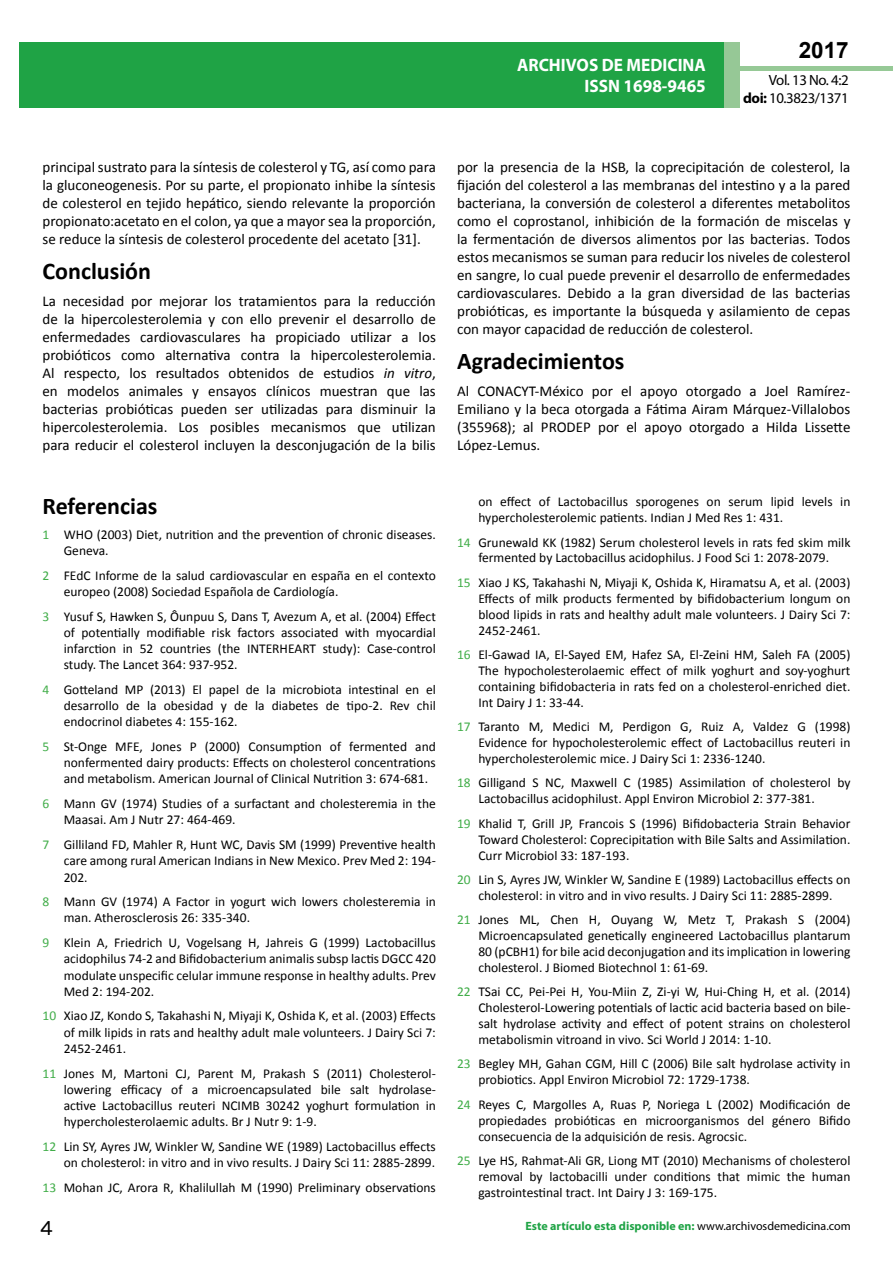
<style>
.page{position:relative;width:893px;height:1263px;background:#fff}
.page>*{position:absolute;margin:0;border:0;box-sizing:border-box;transform-origin:0 0}
.t1{font:25.5px "Tunga";color:#000}
.t2{font:700 24px "Calibri";color:#000}
.t3{font:700 22.5px "Arial";color:#000}
.t4{font:700 18px/21.6px "Myriad Pro";color:#fff;text-align:right;scale:.96 1}
.t5{font:15px/18px "Calibri";color:#000;text-align:justify}
.t6{font:14.85px/17.9px "Myriad Pro";letter-spacing:-.03em;color:#000;text-align:right}
.t7{font:13.5px/16.2px "Calibri";color:#000;text-align:justify}
.t8{font:700 12px "Myriad Pro";color:#1fa345}
.s1{font-weight:700}
.s2{font-style:italic}
.s3{color:#41ad49}
.s4{color:#1da34a}
.s5{font-weight:400;color:#000}
</style>
<div class="page">
<div style="left:722px;top:66px;width:171px;height:5px;background:#96c996"></div>
<div style="left:19px;top:42px;width:706px;height:66px;background:#1fa345"></div>
<div style="left:725px;top:42px;width:15px;height:66px;background:#96c896"></div>
<h3 class="t4" style="left:517px;top:53px;width:198px">ARCHIVOS DE MEDICINA<br>ISSN 1698-9465</h3>
<h3 class="t3" style="left:799px;top:35px;width:52px">2017</h3>
<p class="t6" style="left:743px;top:71px;width:107px">Vol. 13 No. 4:2 <span class="s1">doi:</span> 10.3823/1371</p>
<p class="t5" style="left:43px;top:158px;width:395px">principal sustrato para la síntesis de colesterol y TG, así como para la gluconeogenesis. Por su parte, el propionato inhibe la síntesis de colesterol en tejido hepático, siendo relevante la proporción propionato:acetato en el colon, ya que a mayor sea la proporción, se reduce la síntesis de colesterol procedente del acetato [31].</p>
<h2 class="t2" style="left:43px;top:256px;width:110px">Conclusión</h2>
<p class="t5" style="left:43px;top:292px;width:395px">La necesidad por mejorar los tratamientos para la reducción de la hipercolesterolemia y con ello prevenir el desarrollo de enfermedades cardiovasculares ha propiciado utilizar a los probióticos como alternativa contra la hipercolesterolemia.<br>Al respecto, los resultados obtenidos de estudios <span class="s2">in vitro</span>, en modelos animales y ensayos clínicos muestran que las bacterias probióticas pueden ser utilizadas para disminuir la hipercolesterolemia. Los posibles mecanismos que utilizan para reducir el colesterol incluyen la desconjugación de la bilis</p>
<h2 class="t2" style="left:43px;top:491px;width:116px">Referencias</h2>
<p class="t7" style="left:64px;top:526px;width:374px;text-indent:-21px"><span class="s3">1</span> WHO (2003) Diet, nutrition and the prevention of chronic diseases.<br>Geneva.</p>
<p class="t7" style="left:64px;top:567px;width:374px;text-indent:-21px"><span class="s3">2</span> FEdC Informe de la salud cardiovascular en españa en el contexto europeo (2008) Sociedad Española de Cardiología.</p>
<p class="t7" style="left:64px;top:608px;width:374px;text-indent:-21px"><span class="s3">3</span> Yusuf S, Hawken S, Ôunpuu S, Dans T, Avezum A, et al. (2004) Effect of potentially modifiable risk factors associated with myocardial infarction in 52 countries (the INTERHEART study): Case-control study. The Lancet 364: 937-952.</p>
<p class="t7" style="left:64px;top:681px;width:374px;text-indent:-21px"><span class="s3">4</span> Gotteland MP (2013) El papel de la microbiota intestinal en el desarrollo de la obesidad y de la diabetes de tipo-2. Rev chil endocrinol diabetes 4: 155-162.</p>
<p class="t7" style="left:64px;top:738px;width:374px;text-indent:-21px"><span class="s3">5</span> St-Onge MFE, Jones P (2000) Consumption of fermented and nonfermented dairy products: Effects on cholesterol concentrations and metabolism. American Journal of Clinical Nutrition 3: 674-681.</p>
<p class="t7" style="left:64px;top:796px;width:374px;text-indent:-21px"><span class="s3">6</span> Mann GV (1974) Studies of a surfactant and cholesteremia in the<br>Maasai. Am J Nutr 27: 464-469.</p>
<p class="t7" style="left:64px;top:836px;width:374px;text-indent:-21px"><span class="s3">7</span> Gilliland FD, Mahler R, Hunt WC, Davis SM (1999) Preventive health care among rural American Indians in New Mexico. Prev Med 2: 194- 202.</p>
<p class="t7" style="left:64px;top:894px;width:374px;text-indent:-21px"><span class="s3">8</span> Mann GV (1974) A Factor in yogurt wich lowers cholesteremia in man. Atherosclerosis 26: 335-340.</p>
<p class="t7" style="left:64px;top:934px;width:374px;text-indent:-21px"><span class="s3">9</span> Klein A, Friedrich U, Vogelsang H, Jahreis G (1999) Lactobacillus acidophilus 74-2 and Bifidobacterium animalis subsp lactis DGCC 420 modulate unspecific celular immune response in healthy adults. Prev Med 2: 194-202.</p>
<p class="t7" style="left:64px;top:1008px;width:374px;text-indent:-21px"><span class="s3">10</span> Xiao JZ, Kondo S, Takahashi N, Miyaji K, Oshida K, et al. (2003) Effects of milk lipids in rats and healthy adult male volunteers. J Dairy Sci 7:<br>2452-2461.</p>
<p class="t7" style="left:64px;top:1065px;width:374px;text-indent:-21px"><span class="s3">11</span> Jones M, Martoni CJ, Parent M, Prakash S (2011) Cholesterol&shy;lowering efficacy of a microencapsulated bile salt hydrolase&shy;active Lactobacillus reuteri NCIMB 30242 yoghurt formulation in hypercholesterolaemic adults. Br J Nutr 9: 1-9.</p>
<p class="t7" style="left:43px;top:1138px;width:395px;text-align:right"><span class="s3">12</span> Lin SY, Ayres JW, Winkler W, Sandine WE (1989) Lactobacillus effects on cholesterol: in vitro and in vivo results. J Dairy Sci 11: 2885-2899.</p>
<p class="t7" style="left:43px;top:1179px;width:395px"><span class="s3">13</span> Mohan JC, Arora R, Khalilullah M (1990) Preliminary observations</p>
<p class="t5" style="left:457px;top:158px;width:395px">por la presencia de la HSB, la coprecipitación de colesterol, la fijación del colesterol a las membranas del intestino y a la pared bacteriana, la conversión de colesterol a diferentes metabolitos como el coprostanol, inhibición de la formación de miscelas y la fermentación de diversos alimentos por las bacterias. Todos estos mecanismos se suman para reducir los niveles de colesterol en sangre, lo cual puede prevenir el desarrollo de enfermedades cardiovasculares. Debido a la gran diversidad de las bacterias probióticas, es importante la búsqueda y asilamiento de cepas con mayor capacidad de reducción de colesterol.</p>
<h2 class="t2" style="left:457px;top:346px;width:169px">Agradecimientos</h2>
<p class="t5" style="left:457px;top:382px;width:395px">Al CONACYT-México por el apoyo otorgado a Joel Ramírez-Emiliano y la beca otorgada a Fátima Airam Márquez-Villalobos (355968); al PRODEP por el apoyo otorgado a Hilda Lissette López-Lemus.</p>
<p class="t7" style="left:478px;top:494px;width:374px">on effect of Lactobacillus sporogenes on serum lipid levels in hypercholesterolemic patients. Indian J Med Res 1: 431.</p>
<p class="t7" style="left:457px;top:534px;width:395px;text-align:center"><span class="s3">14</span> Grunewald KK (1982) Serum cholesterol levels in rats fed skim milk fermented by Lactobacillus acidophilus. J Food Sci 1: 2078-2079.</p>
<p class="t7" style="left:478px;top:574px;width:374px;text-indent:-21px"><span class="s3">15</span> Xiao J KS, Takahashi N, Miyaji K, Oshida K, Hiramatsu A, et al. (2003)<br>Effects of milk products fermented by bifidobacterium longum on blood lipids in rats and healthy adult male volunteers. J Dairy Sci 7:<br>2452-2461.</p>
<p class="t7" style="left:478px;top:647px;width:374px;text-indent:-21px"><span class="s3">16</span> El-Gawad IA, El-Sayed EM, Hafez SA, El-Zeini HM, Saleh FA (2005)<br>The hypocholesterolaemic effect of milk yoghurt and soy-yoghurt containing bifidobacteria in rats fed on a cholesterol-enriched diet.<br>Int Dairy J 1: 33-44.</p>
<p class="t7" style="left:478px;top:719px;width:374px;text-indent:-21px"><span class="s3">17</span> Taranto M, Medici M, Perdigon G, Ruiz A, Valdez G (1998)<br>Evidence for hypocholesterolemic effect of Lactobacillus reuteri in hypercholesterolemic mice. J Dairy Sci 1: 2336-1240.</p>
<p class="t7" style="left:478px;top:775px;width:374px;text-indent:-21px"><span class="s3">18</span> Gilligand S NC, Maxwell C (1985) Assimilation of cholesterol by<br>Lactobacillus acidophilust. Appl Environ Microbiol 2: 377-381.</p>
<p class="t7" style="left:478px;top:815px;width:374px;text-indent:-21px"><span class="s3">19</span> Khalid T, Grill JP, Francois S (1996) Bifidobacteria Strain Behavior Toward Cholesterol: Coprecipitation with Bile Salts and Assimilation.<br>Curr Microbiol 33: 187-193.</p>
<p class="t7" style="left:457px;top:871px;width:395px;text-align:center"><span class="s3">20</span> Lin S, Ayres JW, Winkler W, Sandine E (1989) Lactobacillus effects on cholesterol: in vitro and in vivo results. J Dairy Sci 11: 2885-2899.</p>
<p class="t7" style="left:478px;top:912px;width:374px;text-indent:-21px"><span class="s3">21</span> Jones ML, Chen H, Ouyang W, Metz T, Prakash S (2004)<br>Microencapsulated genetically engineered Lactobacillus plantarum 80 (pCBH1) for bile acid deconjugation and its implication in lowering cholesterol. J Biomed Biotechnol 1: 61-69.</p>
<p class="t7" style="left:478px;top:984px;width:374px;text-indent:-21px"><span class="s3">22</span> TSai CC, Pei-Pei H, You-Miin Z, Zi-yi W, Hui-Ching H, et al. (2014)<br>Cholesterol-Lowering potentials of lactic acid bacteria based on bile&shy;salt hydrolase activity and effect of potent strains on cholesterol metabolismin vitroand in vivo. Sci World J 2014: 1-10.</p>
<p class="t7" style="left:478px;top:1056px;width:374px;text-indent:-21px"><span class="s3">23</span> Begley MH, Gahan CGM, Hill C (2006) Bile salt hydrolase activity in probiotics. Appl Environ Microbiol 72: 1729-1738.</p>
<p class="t7" style="left:478px;top:1096px;width:374px;text-indent:-21px"><span class="s3">24</span> Reyes C, Margolles A, Ruas P, Noriega L (2002) Modificación de propiedades probióticas en microorganismos del género Bifido consecuencia de la adquisición de resis. Agrocsic.</p>
<p class="t7" style="left:478px;top:1152px;width:374px;text-indent:-21px"><span class="s3">25</span> Lye HS, Rahmat-Ali GR, Liong MT (2010) Mechanisms of cholesterol removal by lactobacilli under conditions that mimic the human gastrointestinal tract. Int Dairy J 3: 169-175.</p>
<h1 class="t1" style="left:40px;top:1211px;width:15px">4</h1>
<p class="t8" style="left:525px;top:1218px;width:327px">Este artículo esta disp<span class="s4">oni</span>ble en: <span class="s5">www.archivosdemedicina.com</span></p>
</div>
